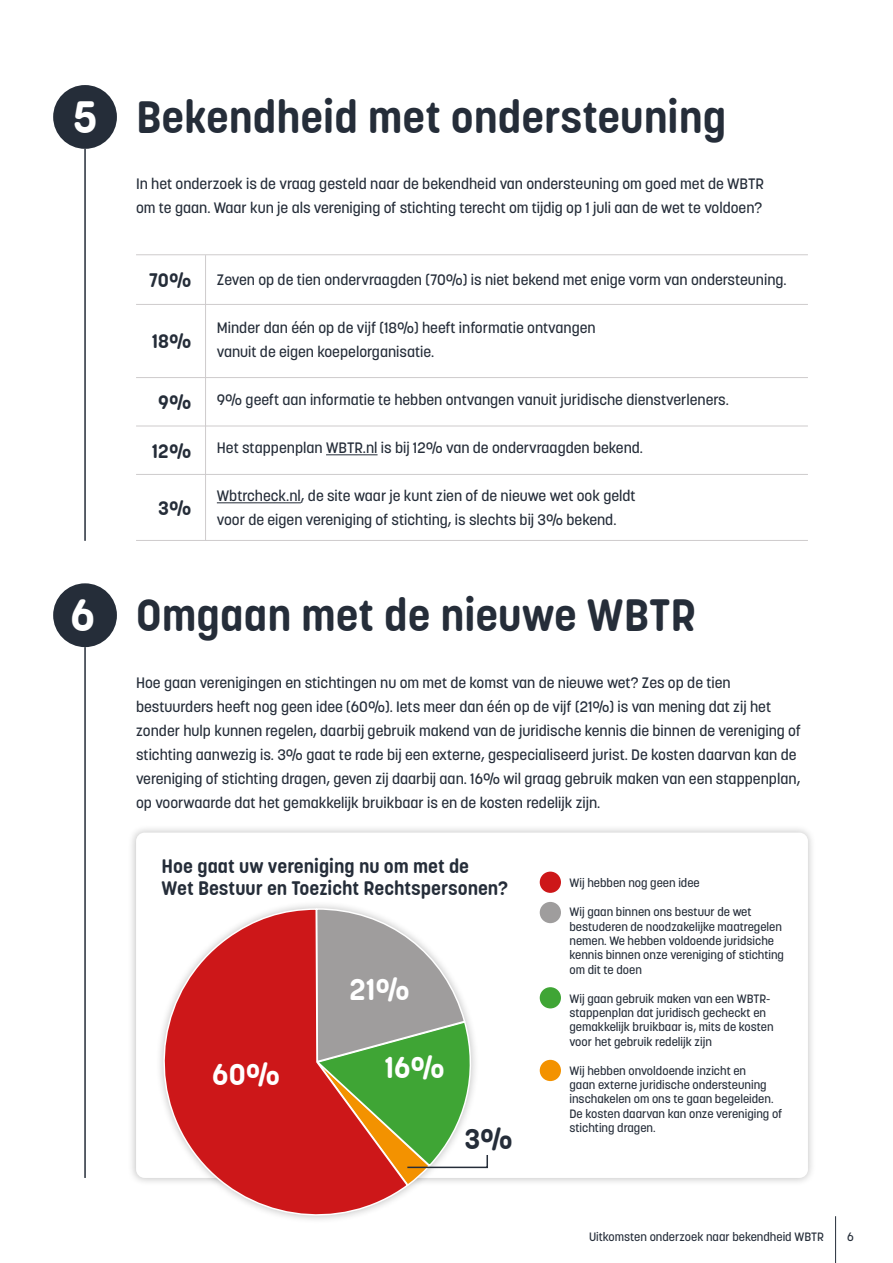
<style>
.page{position:relative;width:893px;height:1263px;background:#fff}
.page>*{position:absolute;margin:0;border:0;box-sizing:border-box;transform-origin:0 0}
.t1{font:700 45px "Korolev Rounded";color:#252d39}
.t2{font:700 30px "Korolev Rounded";color:#fff}
.t3{font:700 28.5px "Korolev Rounded";color:#252d39}
.t4{font:700 19.5px/22.5px "Korolev Rounded";color:#252d39}
.t5{font:500 15px/24px "Korolev";color:#252d39}
.t6{font:500 12px/14.4px "Korolev";color:#252d39}
.s1{color:#fff}
</style>
<div class="page">
<div style="left:53px;top:85px;width:64px;height:64px;background:#252d39;border-radius:50%"></div>
<hr style="left:84px;top:149px;width:2px;height:392px;background:#252d39">
<hr style="left:326px;top:454px;width:52px;height:1px;background:#252d39">
<hr style="left:217px;top:502px;width:84px;height:1px;background:#252d39">
<hr style="left:136px;top:304px;width:672px;height:1px;background:#cecbcc">
<hr style="left:136px;top:377px;width:672px;height:1px;background:#cecbcc">
<hr style="left:136px;top:254px;width:672px;height:1px;background:#cecbcc">
<hr style="left:136px;top:426px;width:672px;height:1px;background:#cecbcc">
<hr style="left:136px;top:474px;width:672px;height:1px;background:#cecbcc">
<hr style="left:136px;top:540px;width:672px;height:1px;background:#cecbcc">
<hr style="left:205px;top:255px;width:1px;height:286px;background:#cecbcc">
<div style="left:128px;top:825px;width:689px;height:361px;background:#000;opacity:.25"></div>
<div style="left:136px;top:832px;width:672px;height:346px;background:#fff;border-radius:9px"></div>
<div style="left:53px;top:583px;width:64px;height:64px;background:#252d39;border-radius:50%"></div>
<hr style="left:84px;top:647px;width:2px;height:531px;background:#252d39">
<div style="left:540px;top:871px;width:21px;height:22px;background:#cd1719;border-radius:50%"></div>
<div style="left:540px;top:902px;width:21px;height:21px;background:#9f9d9d;border-radius:50%"></div>
<div style="left:540px;top:987px;width:21px;height:21px;background:#3fa535;border-radius:50%"></div>
<div style="left:540px;top:1060px;width:21px;height:21px;background:#f39200;border-radius:50%"></div>
<svg style="left:142px;top:907px;width:267px;height:313px"></svg>
<svg style="left:315px;top:907px;width:174px;height:280px"></svg>
<hr style="left:835px;top:1216px;width:1px;height:47px;background:#252d39">
<h1 class="t1" style="left:72px;top:90px;width:655px"><span class="s1">5</span> Bekendheid met ondersteuning</h1>
<p class="t5" style="left:136px;top:172px;width:629px">In het onderzoek is de vraag gesteld naar de bekendheid van ondersteuning om goed met de WBTR om te gaan. Waar kun je als vereniging of stichting terecht om tijdig op 1 juli aan de wet te voldoen?</p>
<h3 class="t4" style="left:149px;top:269px;width:44px">70%</h3>
<h3 class="t4" style="left:152px;top:331px;width:41px">18%</h3>
<h3 class="t4" style="left:158px;top:391px;width:35px">9%</h3>
<h3 class="t4" style="left:152px;top:440px;width:41px">12%</h3>
<h3 class="t4" style="left:158px;top:497px;width:35px">3%</h3>
<p class="t5" style="left:217px;top:268px;width:571px">Zeven op de tien ondervraagden (70%) is niet bekend met enige vorm van ondersteuning.</p>
<p class="t5" style="left:217px;top:316px;width:380px">Minder dan één op de vijf (18%) heeft informatie ontvangen vanuit de eigen koepelorganisatie.</p>
<p class="t5" style="left:217px;top:388px;width:514px">9% geeft aan informatie te hebben ontvangen vanuit juridische dienstverleners.</p>
<p class="t5" style="left:217px;top:436px;width:428px">Het stappenplan WBTR.nl is bij 12% van de ondervraagden bekend.</p>
<p class="t5" style="left:217px;top:484px;width:420px">Wbtrcheck.nl, de site waar je kunt zien of de nieuwe wet ook geldt voor de eigen vereniging of stichting, is slechts bij 3% bekend.</p>
<h1 class="t1" style="left:71px;top:589px;width:627px"><span class="s1">6</span> Omgaan met de nieuwe WBTR</h1>
<p class="t5" style="left:136px;top:670px;width:666px">Hoe gaan verenigingen en stichtingen nu om met de komst van de nieuwe wet? Zes op de tien bestuurders heeft nog geen idee (60%). Iets meer dan één op de vijf (21%) is van mening dat zij het zonder hulp kunnen regelen, daarbij gebruik makend van de juridische kennis die binnen de vereniging of stichting aanwezig is. 3% gaat te rade bij een externe, gespecialiseerd jurist. De kosten daarvan kan de vereniging of stichting dragen, geven zij daarbij aan. 16% wil graag gebruik maken van een stappenplan, op voorwaarde dat het gemakkelijk bruikbaar is en de kosten redelijk zijn.</p>
<h3 class="t4" style="left:162px;top:855px;width:348px">Hoe gaat uw vereniging nu om met de<br>Wet Bestuur en Toezicht Rechtspersonen?</h3>
<h2 class="t2" style="left:212px;top:1056px;width:69px">60%</h2>
<h2 class="t2" style="left:349px;top:972px;width:62px">21%</h2>
<h2 class="t2" style="left:384px;top:1050px;width:62px">16%</h2>
<h3 class="t3" style="left:464px;top:1122px;width:50px">3%</h3>
<p class="t6" style="left:569px;top:876px;width:132px">Wij hebben nog geen idee</p>
<p class="t6" style="left:569px;top:905px;width:216px">Wij gaan binnen ons bestuur de wet bestuderen de noodzakelijke maatregelen nemen. We hebben voldoende juridsiche kennis binnen onze vereniging of stichting om dit te doen</p>
<p class="t6" style="left:569px;top:991px;width:206px">Wij gaan gebruik maken van een WBTR&shy;stappenplan dat juridisch gecheckt en gemakkelijk bruikbaar is, mits de kosten voor het gebruik redelijk zijn</p>
<p class="t6" style="left:569px;top:1063px;width:214px">Wij hebben onvoldoende inzicht en<br>gaan externe juridische ondersteuning inschakelen om ons te gaan begeleiden.<br>De kosten daarvan kan onze vereniging of stichting dragen.</p>
<p class="t6" style="left:589px;top:1229px;width:236px">Uitkomsten onderzoek naar bekendheid WBTR</p>
<p class="t6" style="left:847px;top:1229px;width:8px">6</p>
</div>
